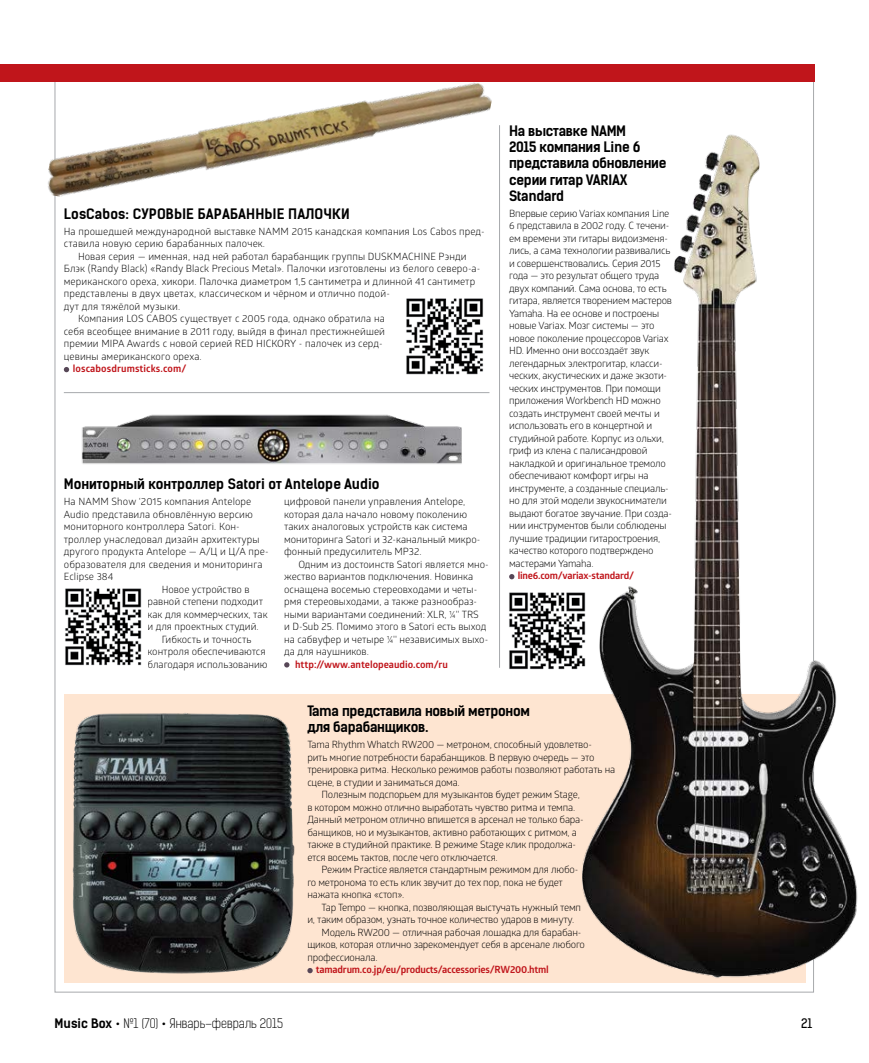
<style>
.page{position:relative;width:869px;height:1063px;background:#fff}
.page>*{position:absolute;margin:0;border:0;box-sizing:border-box;transform-origin:0 0}
.t1{font:13.75px/16.2px "Kelson Sans Bold RU";letter-spacing:-.02em;color:#000}
.t2{font:13.75px "Kelson Sans Bold RU";color:#000}
.t3{font:13.75px "Kelson Sans Bold RU";letter-spacing:.01em;color:#000}
.t4{font:12.5px "Kelson Sans Light RU";color:#000}
.t5{font:12.5px "Kelson Sans Regular RU";color:#000}
.t6{font:10px/12.5px "Glober";letter-spacing:-.02em;color:#000}
.t7{font:10px "Glober";letter-spacing:.01em;color:#000}
.t8{font:10px/12.5px "Glober";color:#000}
.t9{font:700 10px "Glober";letter-spacing:-.02em;color:#c0151b}
.t10{font:700 10px "Glober";color:#c0151b}
.t11{font:700 10px "Glober";letter-spacing:.01em;color:#c0151b}
.s1{font-family:"Kelson Sans Bold RU"}
</style>
<div class="page">
<img style="left:509px;top:592px;width:54px;height:78px">
<div style="left:64px;top:694px;width:740px;height:289px;background:#fee5d1"></div>
<div style="left:0;top:64px;width:813px;height:17px;background:#c0151b"></div>
<svg style="left:509px;top:574px;width:5px;height:5px"></svg>
<img style="left:44px;top:81px;width:450px;height:193px">
<img style="left:54px;top:707px;width:259px;height:273px">
<hr style="left:64px;top:392px;width:425px;height:1px;background:#a7a9ac">
<hr style="left:499px;top:125px;width:1px;height:543px;background:#a7a9ac">
<img style="left:563px;top:93px;width:295px;height:900px">
<svg style="left:284px;top:662px;width:5px;height:6px"></svg>
<img style="left:81px;top:414px;width:381px;height:50px">
<svg style="left:64px;top:367px;width:5px;height:5px"></svg>
<img style="left:65px;top:588px;width:77px;height:78px">
<img style="left:406px;top:298px;width:78px;height:77px">
<h1 class="t3" style="left:64px;top:205px;width:287px">LosCabos: СУРОВЫЕ БАРАБАННЫЕ ПАЛОЧКИ</h1>
<p class="t7" style="left:64px;top:224px;width:422px">На прошедшей международной выставке NAMM 2015 канадская компания Los Cabos пред-</p>
<p class="t7" style="left:64px;top:237px;width:203px">ставила новую серию барабанных палочек.</p>
<p class="t7" style="left:78px;top:249px;width:390px">Новая серия — именная, над ней работал барабанщик группы DUSKMACHINE Рэнди</p>
<p class="t7" style="left:64px;top:262px;width:418px">Блэк (Randy Black) «Randy Black Precious Metal». Палочки изготовлены из белого северо-а-</p>
<p class="t7" style="left:64px;top:274px;width:413px">мериканского ореха, хикори. Палочка диаметром 1,5 сантиметра и длинной 41 сантиметр</p>
<p class="t7" style="left:64px;top:287px;width:327px">представлены в двух цветах, классическом и чёрном и отлично подой-</p>
<p class="t7" style="left:64px;top:299px;width:118px">дут для тяжёлой музыки.</p>
<p class="t7" style="left:78px;top:312px;width:308px">Компания LOS CABOS существует с 2005 года, однако обратила на</p>
<p class="t7" style="left:64px;top:324px;width:322px">себя всеобщее внимание в 2011 году, выйдя в финал престижнейшей</p>
<p class="t7" style="left:64px;top:337px;width:320px">премии MIPA Awards с новой серией RED HICKORY - палочек из серд-</p>
<p class="t7" style="left:64px;top:349px;width:139px">цевины американского ореха.</p>
<p class="t11" style="left:73px;top:362px;width:115px">loscabosdrumsticks.com/</p>
<h1 class="t2" style="left:64px;top:475px;width:317px">Мониторный контроллер Satori от Antelope Audio</h1>
<p class="t7" style="left:64px;top:495px;width:189px">На NAMM Show ‘2015 компания Antelope</p>
<p class="t7" style="left:64px;top:507px;width:190px">Audio представила обновлённую версию</p>
<p class="t7" style="left:64px;top:520px;width:177px">мониторного контроллера Satori. Кон-</p>
<p class="t7" style="left:64px;top:532px;width:197px">троллер унаследовал дизайн архитектуры</p>
<p class="t7" style="left:64px;top:545px;width:206px">другого продукта Antelope — А/Ц и Ц/А пре-</p>
<p class="t7" style="left:64px;top:557px;width:200px">образователя для сведения и мониторинга</p>
<p class="t7" style="left:64px;top:570px;width:51px">Eclipse 384</p>
<p class="t8" style="left:162px;top:582px;width:89px">Новое устройство в</p>
<p class="t8" style="left:147px;top:595px;width:117px">равной степени подходит</p>
<p class="t8" style="left:147px;top:607px;width:122px">как для коммерческих, так</p>
<p class="t8" style="left:147px;top:620px;width:113px">и для проектных студий.</p>
<p class="t8" style="left:162px;top:632px;width:91px">Гибкость и точность</p>
<p class="t8" style="left:147px;top:645px;width:119px">контроля обеспечиваются</p>
<p class="t8" style="left:147px;top:657px;width:122px">благодаря использованию</p>
<p class="t8" style="left:284px;top:495px;width:198px">цифровой панели управления Antelope, которая дала начало новому поколению таких аналоговых устройств как система мониторинга Satori и 32-канальный микро&shy;фонный предусилитель MP32.</p>
<p class="t8" style="left:284px;top:557px;width:206px;text-indent:14px">Одним из достоинств Satori является мно&shy;жество вариантов подключения. Новинка оснащена восемью стереовходами и четы&shy;рмя стереовыходами, а также разнообраз&shy;ными вариантами соединений: XLR, ¼'' TRS<br>и D-Sub 25. Помимо этого в Satori есть выход на сабвуфер и четыре ¼'' независимых выхо&shy;да для наушников.</p>
<p class="t10" style="left:295px;top:657px;width:154px">http://www.antelopeaudio.com/ru</p>
<h1 class="t1" style="left:509px;top:123px;width:159px">На выставке NAMM<br>2015 компания Line 6 представила обновление серии гитар VARIAX<br>Standard</h1>
<p class="t6" style="left:509px;top:207px;width:164px">Впервые серию Variax компания Line 6 представила в 2002 году. С течени&shy;ем времени эти гитары видоизменя&shy;лись, а сама технологии развивались и совершенствовались. Серия 2015 года — это результат общего труда двух компаний. Сама основа, то есть гитара, является творением мастеров Yamaha. На ее основе и построены новые Variax. Мозг системы — это новое поколение процессоров Variax HD. Именно они воссоздаёт звук легендарных электрогитар, класси&shy;ческих, акустических и даже экзоти&shy;ческих инструментов. При помощи приложения Workbench HD можно создать инструмент своей мечты и использовать его в концертной и студийной работе. Корпус из ольхи, гриф из клена с палисандровой накладкой и оригинальное тремоло обеспечивают комфорт игры на инструменте, а созданные специаль&shy;но для этой модели звукосниматели выдают богатое звучание. При созда&shy;нии инструментов были соблюдены лучшие традиции гитаростроения, качество которого подтверждено мастерами Yamaha.</p>
<p class="t9" style="left:517px;top:569px;width:118px">line6.com/variax-standard/</p>
<h1 class="t1" style="left:307px;top:703px;width:224px">Tama представила новый метроном для барабанщиков.</h1>
<p class="t6" style="left:307px;top:738px;width:286px">Tama Rhythm Whatch RW200 — метроном, способный удовлетво-</p>
<p class="t6" style="left:307px;top:751px;width:288px">рить многие потребности барабанщиков. В первую очередь — это</p>
<p class="t6" style="left:307px;top:763px;width:309px">тренировка ритма. Несколько режимов работы позволяют работать на</p>
<p class="t6" style="left:307px;top:776px;width:154px">сцене, в студии и заниматься дома.</p>
<p class="t6" style="left:321px;top:788px;width:260px">Полезным подспорьем для музыкантов будет режим Stage,</p>
<p class="t6" style="left:307px;top:801px;width:269px">в котором можно отлично выработать чувство ритма и темпа.</p>
<p class="t6" style="left:307px;top:813px;width:278px">Данный метроном отлично впишется в арсенал не только бара-</p>
<p class="t6" style="left:307px;top:826px;width:271px">банщиков, но и музыкантов, активно работающих с ритмом, а</p>
<p class="t6" style="left:307px;top:838px;width:270px">также в студийной практике. В режиме Stage клик продолжа-</p>
<p class="t6" style="left:307px;top:851px;width:192px">ется восемь тактов, после чего отключается.</p>
<p class="t6" style="left:321px;top:863px;width:258px">Режим Practice является стандартным режимом для любо-</p>
<p class="t6" style="left:307px;top:876px;width:257px">го метронома то есть клик звучит до тех пор, пока не будет</p>
<p class="t6" style="left:307px;top:888px;width:98px">нажата кнопка «стоп».</p>
<p class="t6" style="left:321px;top:901px;width:261px">Tap Tempo — кнопка, позволяющая выстучать нужный темп</p>
<p class="t6" style="left:307px;top:913px;width:268px">и, таким образом, узнать точное количество ударов в минуту.</p>
<p class="t6" style="left:321px;top:926px;width:261px">Модель RW200 — отличная рабочая лошадка для барабан-</p>
<p class="t6" style="left:307px;top:938px;width:279px">щиков, которая отлично зарекомендует себя в арсенале любого</p>
<p class="t6" style="left:307px;top:951px;width:72px">профессионала.</p>
<p class="t9" style="left:316px;top:963px;width:234px">tamadrum.co.jp/eu/products/accessories/RW200.html</p>
<p class="t4" style="left:55px;top:1016px;width:230px"><span class="s1">Music Box •</span> №1 (70) <span class="s1">•</span> Январь–февраль 2015</p>
<p class="t5" style="left:800px;top:1016px;width:13px">21</p>
</div>
